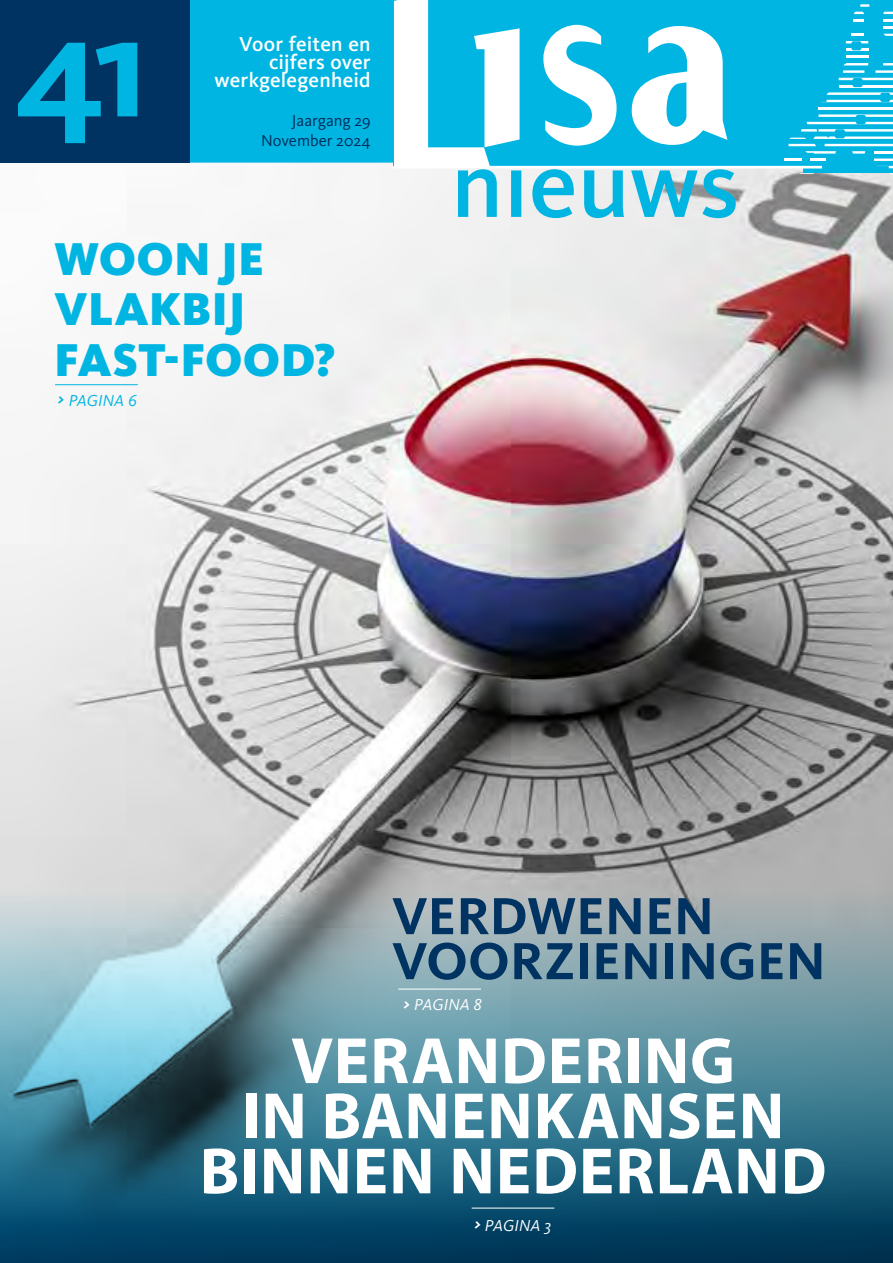
<style>
.page{position:relative;width:893px;height:1263px;background:#fff}
.page>*{position:absolute;margin:0;border:0;box-sizing:border-box;transform-origin:0 0}
.t1{font:700 151.2px "Kievit OT";color:#00b5e2}
.t2{font:500 96px "Kievit OT";color:#00b5e2}
.t3{font:700 66px/55.1px "Myriad Pro";letter-spacing:.015em;color:#fff;text-align:center}
.t4{font:700 54px/45px "Kievit OT";color:#003361}
.t5{font:900 47.7px/50.1px "Kievit OT";letter-spacing:.005em;color:#00b5e2}
.t6{font:500 21px/18px "Kievit OT";letter-spacing:.005em;color:#fff;text-align:right}
.t7{font:16.5px/19.8px "Kievit OT";color:#002d59;text-align:right}
.t8{font:italic 16.5px "Kievit OT";color:#fff}
.t9{font:italic 16.5px "Kievit OT";color:#00b5e2}
.s1{font-weight:700}
</style>
<div class="page">
<img style="left:0;top:162px;width:893px;height:675px">
<div style="left:182px;top:0;width:212px;height:163px;background:#00b5e2"></div>
<div style="left:804px;top:0;width:89px;height:173px;background:#00b5e2"></div>
<svg style="left:854px;top:4px;width:15px;height:17px"></svg>
<hr style="left:818px;top:107px;width:75px;height:3px;background:#fff">
<hr style="left:846px;top:56px;width:22px;height:2px;background:#fff">
<svg style="left:839px;top:63px;width:54px;height:17px"></svg>
<hr style="left:839px;top:85px;width:54px;height:2px;background:#fff">
<hr style="left:846px;top:48px;width:22px;height:3px;background:#fff">
<svg style="left:846px;top:34px;width:22px;height:9px"></svg>
<svg style="left:883px;top:12px;width:10px;height:24px"></svg>
<svg style="left:822px;top:92px;width:71px;height:10px"></svg>
<svg style="left:784px;top:114px;width:109px;height:62px"></svg>
<hr style="left:874px;top:151px;width:19px;height:3px;background:#fff">
<div style="left:853px;top:78px;width:9px;height:9px;background:#00b5e2;border-radius:2px"></div>
<div style="left:880px;top:93px;width:10px;height:9px;background:#00b5e2;border-radius:2px"></div>
<div style="left:856px;top:115px;width:10px;height:9px;background:#00b5e2;border-radius:2px"></div>
<div style="left:835px;top:129px;width:10px;height:9px;background:#00b5e2;border-radius:2px"></div>
<div style="left:851px;top:41px;width:10px;height:9px;background:#00b5e2;border-radius:2px"></div>
<svg style="left:394px;top:0;width:428px;height:168px;fill:#00b5e2"></svg>
<svg style="left:477px;top:0;width:34px;height:14px"></svg>
<svg style="left:0;top:837px;width:893px;height:426px;background:#5f8a9a"></svg>
<div style="left:0;top:0;width:189px;height:162px;background:#003361"></div>
<hr style="left:55px;top:384px;width:83px;height:1px;background:#00b5e2">
<hr style="left:398px;top:989px;width:83px;height:1px;background:#fff">
<hr style="left:472px;top:1208px;width:82px;height:1px;background:#fff">
<h1 class="t1" style="left:15px;top:-25px;width:135px">41</h1>
<p class="t6" style="left:214px;top:35px;width:158px">Voor feiten en cijfers over werkgelegenheid</p>
<p class="t7" style="left:261px;top:111px;width:111px">Jaargang 29<br>November 2024</p>
<p class="t5" style="left:54px;top:234px;width:282px">WOON JE<br>VLAKBIJ<br>FAST-FOOD?</p>
<p class="t9" style="left:58px;top:390px;width:80px"><span class="s1">&gt;</span> PAGINA 6</p>
<h2 class="t2" style="left:451px;top:127px;width:289px">nieuws</h2>
<p class="t4" style="left:392px;top:893px;width:435px">VERDWENEN<br>VOORZIENINGEN</p>
<p class="t8" style="left:403px;top:995px;width:80px"><span class="s1">&gt;</span> PAGINA 8</p>
<p class="t3" style="left:200px;top:1031px;width:628px">VERANDERING<br>IN BANENKANSEN<br>BINNEN NEDERLAND</p>
<p class="t8" style="left:475px;top:1215px;width:78px"><span class="s1">&gt;</span> PAGINA 3</p>
</div>
